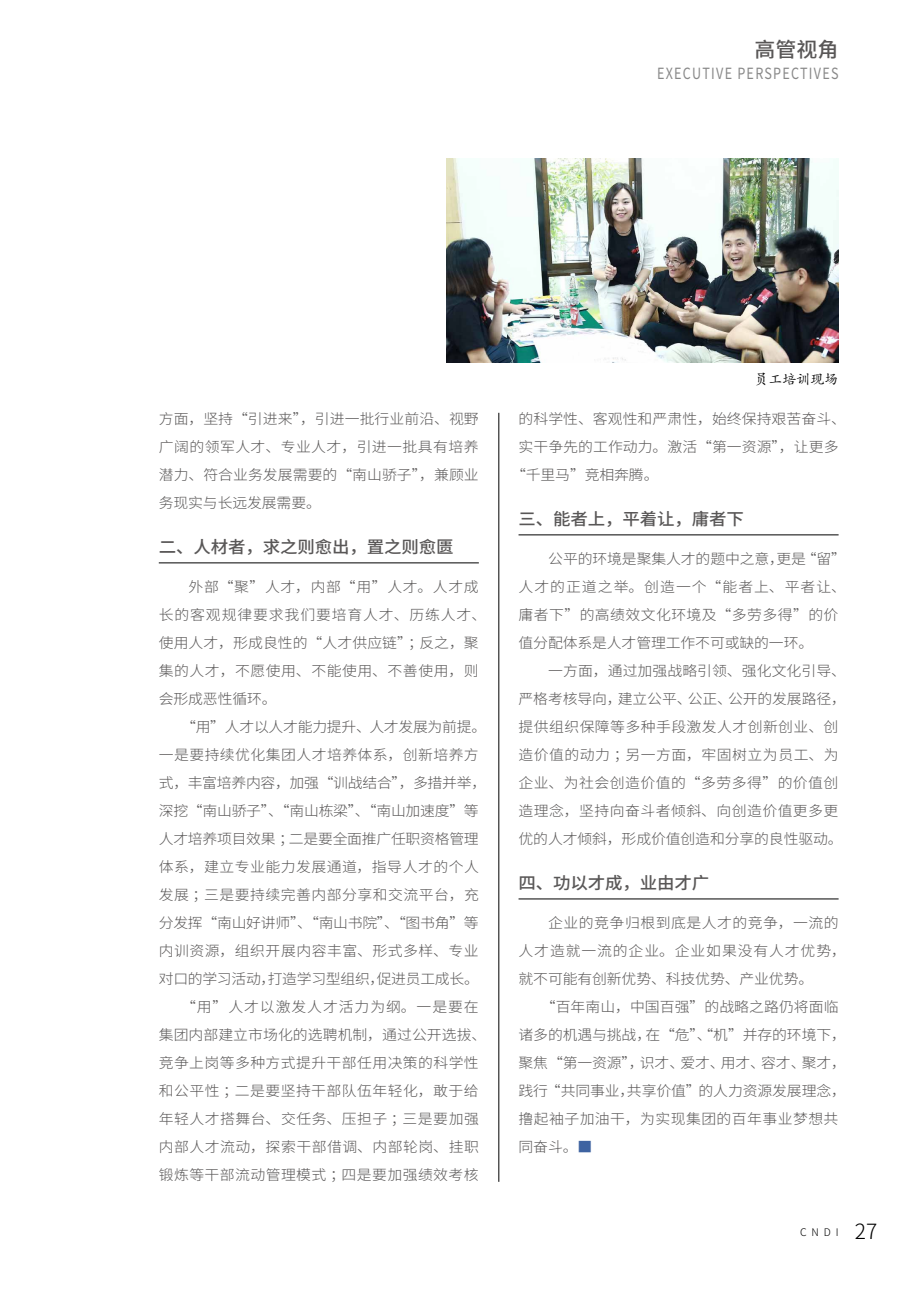
<style>
.page{position:relative;width:918px;height:1290px;background:#fff}
.page>*{position:absolute;margin:0;border:0;box-sizing:border-box;transform-origin:0 0}
.t1{font:500 20.65px "Source Han Sans CN";color:#595757}
.t2{font:500 16.8px "Source Han Sans CN";letter-spacing:-.01em;color:#595757;scale:1.04 1}
.t3{font:15.4px "Source Han Sans CN";letter-spacing:.1em;color:#898989;scale:.82 1}
.t4{font:300 14.35px/28px "Source Han Sans CN";letter-spacing:.025em;color:#595757;scale:1.04 1}
.t5{font:300 14.35px/28px "Source Han Sans CN";letter-spacing:-.01em;color:#595757;scale:1.04 1}
.t6{font:300 14.35px "Source Han Sans CN";letter-spacing:-.02em;color:#595757;scale:1.04 1}
.t7{font:300 14.35px "Source Han Sans CN";color:#595757;scale:1.04 1}
.t8{font:300 14.35px "Source Han Sans CN";letter-spacing:.06em;color:#595757;scale:1.04 1}
.t9{font:14px "FZKTK GBK1 0";color:#000}
.t10{font:300 10.5px "Source Han Sans CN";color:#000}
.s1{color:#3e63a1}
.s2{font-size:21px}
</style>
<div class="page">
<hr style="left:159px;top:562px;width:320px;height:1px;background:#000">
<hr style="left:518px;top:534px;width:320px;height:1px;background:#000">
<hr style="left:518px;top:898px;width:320px;height:1px;background:#000">
<hr style="left:498px;top:413px;width:1px;height:769px;background:#000">
<img style="left:446px;top:159px;width:392px;height:203px">
<h1 class="t1" style="left:754px;top:38px;width:85px">高管视角</h1>
<p class="t3" style="left:657px;top:65px;width:223px">EXECUTIVE PERSPECTIVES</p>
<p class="t4" style="left:159px;top:405px;width:309px;text-align:justify">方面，坚持“引进来”，引进一批行业前沿、视野广阔的领军人才、专业人才，引进一批具有培养潜力、符合业务发展需要的“南山骄子”，兼顾业务现实与长远发展需要。</p>
<p class="t2" style="left:159px;top:537px;width:285px">二、人材者，求之则愈出，置之则愈匮</p>
<p class="t4" style="left:159px;top:573px;width:316px;text-indent:30px">外部“聚”人才，内部“用”人才。人才成长的客观规律要求我们要培育人才、历练人才、使用人才，形成良性的“人才供应链”；反之，聚集的人才，不愿使用、不能使用、不善使用，则会形成恶性循环。</p>
<p class="t6" style="left:181px;top:718px;width:295px">“用”人才以人才能力提升、人才发展为前提。</p>
<p class="t4" style="left:159px;top:741px;width:309px">一是要持续优化集团人才培养体系，创新培养方</p>
<p class="t6" style="left:159px;top:774px;width:316px">式，丰富培养内容，加强“训战结合”，多措并举，</p>
<p class="t6" style="left:159px;top:802px;width:309px">深挖“南山骄子”、“南山栋梁”、“南山加速度”等</p>
<p class="t6" style="left:159px;top:830px;width:309px">人才培养项目效果；二是要全面推广任职资格管理</p>
<p class="t4" style="left:159px;top:853px;width:309px">体系，建立专业能力发展通道，指导人才的个人</p>
<p class="t4" style="left:159px;top:881px;width:309px">发展；三是要持续完善内部分享和交流平台，充</p>
<p class="t6" style="left:159px;top:914px;width:309px">分发挥“南山好讲师”、“南山书院”、“图书角”等</p>
<p class="t4" style="left:159px;top:937px;width:309px">内训资源，组织开展内容丰富、形式多样、专业</p>
<p class="t6" style="left:159px;top:970px;width:309px">对口的学习活动，打造学习型组织，促进员工成长。</p>
<p class="t8" style="left:181px;top:998px;width:288px">“用”人才以激发人才活力为纲。一是要在</p>
<p class="t7" style="left:159px;top:1026px;width:316px">集团内部建立市场化的选聘机制，通过公开选拔、</p>
<p class="t4" style="left:159px;top:1049px;width:309px">竞争上岗等多种方式提升干部任用决策的科学性</p>
<p class="t4" style="left:159px;top:1077px;width:309px">和公平性；二是要坚持干部队伍年轻化，敢于给</p>
<p class="t4" style="left:159px;top:1105px;width:309px">年轻人才搭舞台、交任务、压担子；三是要加强</p>
<p class="t4" style="left:159px;top:1133px;width:309px">内部人才流动，探索干部借调、内部轮岗、挂职</p>
<p class="t4" style="left:159px;top:1161px;width:309px">锻炼等干部流动管理模式；四是要加强绩效考核</p>
<p class="t9" style="left:754px;top:372px;width:85px">员工培训现场</p>
<p class="t7" style="left:518px;top:410px;width:316px">的科学性、客观性和严肃性，始终保持艰苦奋斗、</p>
<p class="t7" style="left:518px;top:438px;width:309px">实干争先的工作动力。激活“第一资源”，让更多</p>
<p class="t4" style="left:511px;top:461px;width:143px">“千里马”竞相奔腾。</p>
<p class="t2" style="left:518px;top:509px;width:218px">三、能者上，平着让，庸者下</p>
<p class="t5" style="left:518px;top:545px;width:316px;text-indent:30px">公平的环境是聚集人才的题中之意，更是“留”人才的正道之举。创造一个“能者上、平者让、庸者下”的高绩效文化环境及“多劳多得”的价值分配体系是人才管理工作不可或缺的一环。</p>
<p class="t4" style="left:518px;top:657px;width:316px;text-indent:30px">一方面，通过加强战略引领、强化文化引导、严格考核导向，建立公平、公正、公开的发展路径，提供组织保障等多种手段激发人才创新创业、创造价值的动力；另一方面，牢固树立为员工、为企业、为社会创造价值的“多劳多得”的价值创造理念，坚持向奋斗者倾斜、向创造价值更多更优的人才倾斜，形成价值创造和分享的良性驱动。</p>
<p class="t2" style="left:518px;top:873px;width:185px">四、功以才成，业由才广</p>
<p class="t4" style="left:518px;top:909px;width:316px;text-indent:30px">企业的竞争归根到底是人才的竞争，一流的人才造就一流的企业。企业如果没有人才优势，就不可能有创新优势、科技优势、产业优势。</p>
<p class="t5" style="left:518px;top:993px;width:316px;text-indent:22px">“百年南山，中国百强”的战略之路仍将面临诸多的机遇与挑战，在“危”、“机”并存的环境下，聚焦“第一资源”，识才、爱才、用才、容才、聚才，践行“共同事业，共享价值”的人力资源发展理念，撸起袖子加油干，为实现集团的百年事业梦想共同奋斗。<span class="s1">■</span></p>
<p class="t10" style="left:800px;top:1226px;width:79px">CNDI <span class="s2">27</span></p>
</div>
